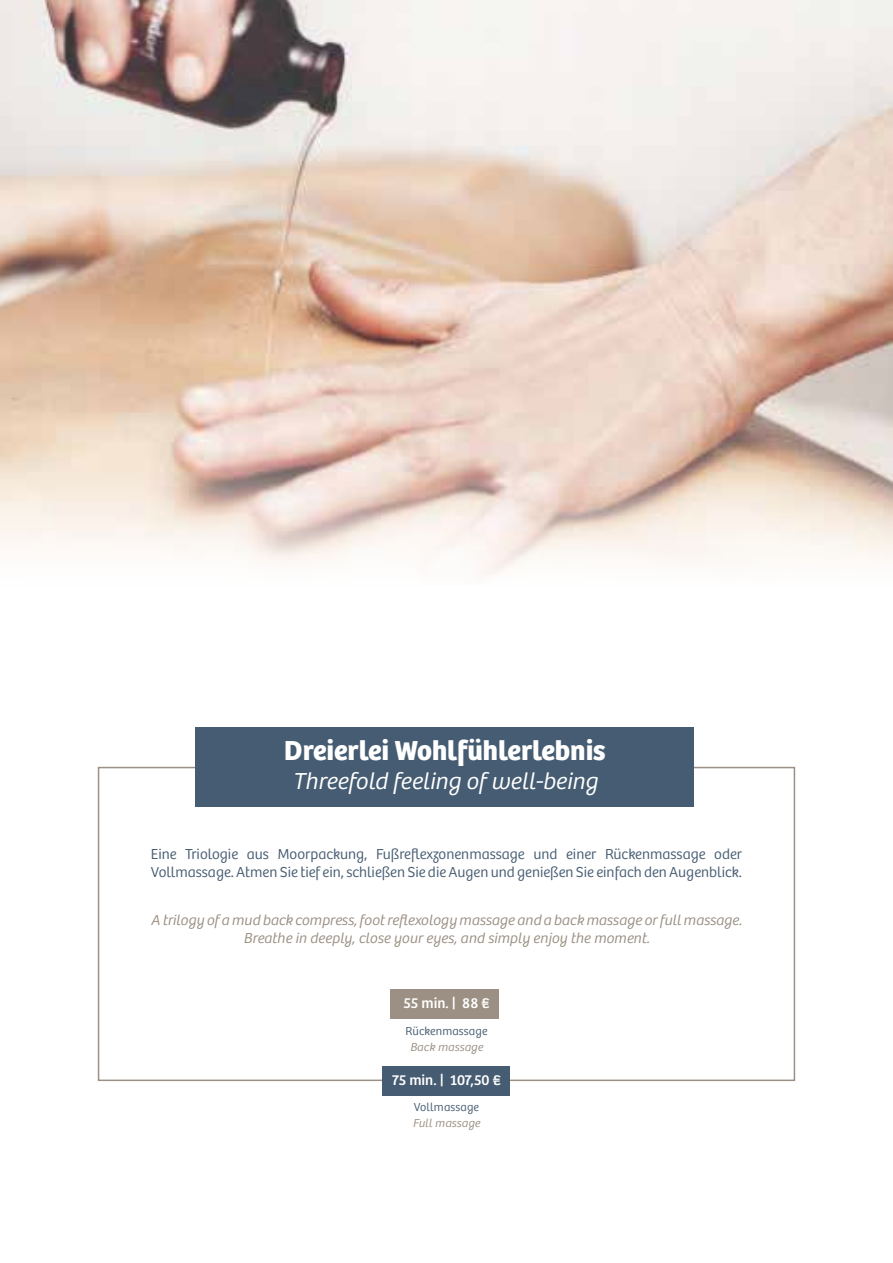
<style>
.page{position:relative;width:893px;height:1263px;background:#fff}
.page>*{position:absolute;margin:0;border:0;box-sizing:border-box;transform-origin:0 0}
.t1{font:700 28.5px "Bree";color:#fff}
.t2{font:italic 300 24px "Bree";color:#fff}
.t3{font:300 15px/18px "Bree";color:#465c72}
.t4{font:italic 300 15px/18px "Bree";color:#9b9083;text-align:center}
.t5{font:15px "Bree";color:#fff}
.t6{font:300 12px "Bree";letter-spacing:.01em;color:#465c72}
.t7{font:italic 300 12px "Bree";letter-spacing:.01em;color:#9b9083}
</style>
<div class="page">
<img style="left:0;top:0;width:893px;height:575px">
<div style="left:391px;top:990px;width:108px;height:29px;background:#9b9083"></div>
<div style="left:196px;top:727px;width:498px;height:79px;background:#465c72"></div>
<div style="left:383px;top:1066px;width:127px;height:29px;background:#465c72"></div>
<h1 class="t1" style="left:284px;top:733px;width:323px">Dreierlei Wohlfühlerlebnis</h1>
<h2 class="t2" style="left:292px;top:768px;width:307px">Threefold feeling of well-being</h2>
<p class="t3" style="left:151px;top:846px;width:593px">Eine Triologie aus Moorpackung, Fußreflexzonenmassage und einer Rückenmassage oder<br>Vollmassage. Atmen Sie tief ein, schließen Sie die Augen und genießen Sie einfach den Augenblick.</p>
<p class="t4" style="left:151px;top:911px;width:593px">A trilogy of a mud back compress, foot reflexology massage and a back massage or full massage.<br>Breathe in deeply, close your eyes, and simply enjoy the moment.</p>
<p class="t5" style="left:403px;top:994px;width:88px">55 min. | 88 €</p>
<p class="t6" style="left:406px;top:1023px;width:83px">Rückenmassage</p>
<p class="t7" style="left:410px;top:1040px;width:74px">Back massage</p>
<p class="t5" style="left:392px;top:1071px;width:110px">75 min. | 107,50 €</p>
<p class="t6" style="left:414px;top:1100px;width:67px">Vollmassage</p>
<p class="t7" style="left:413px;top:1116px;width:69px">Full massage</p>
</div>
